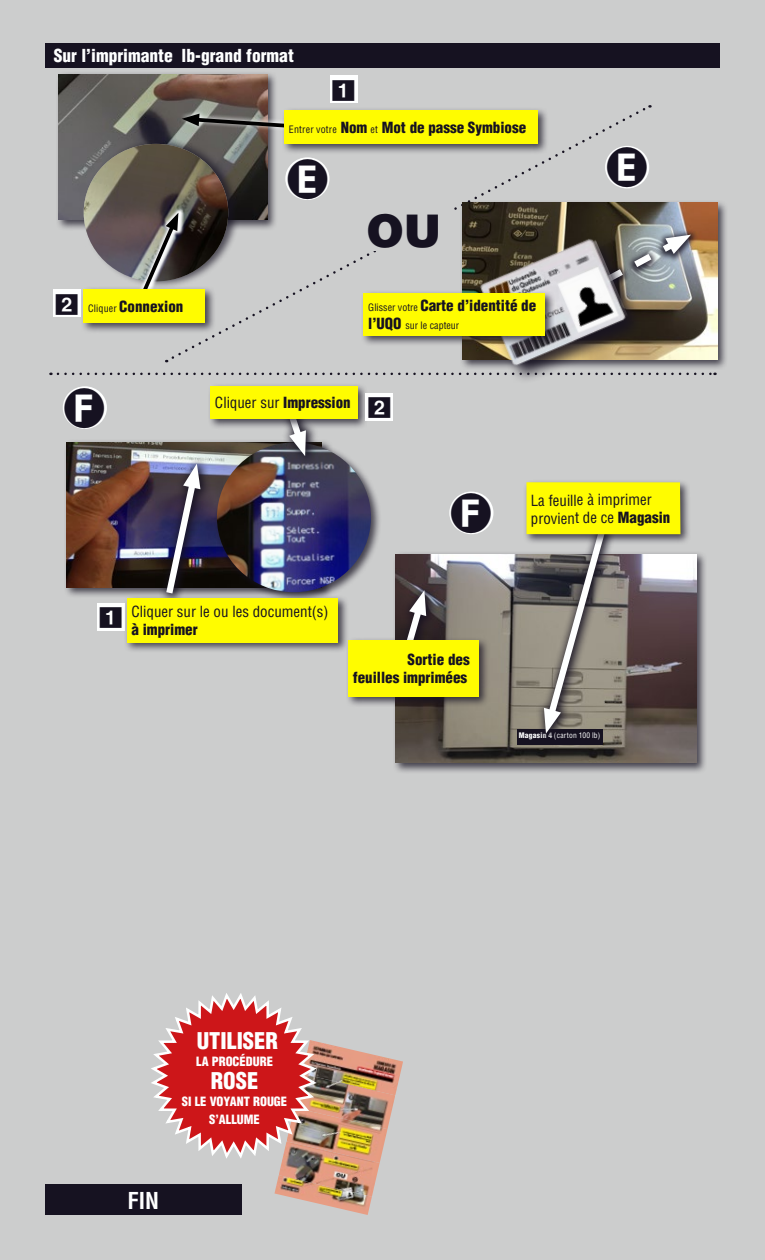
<style>
.page{position:relative;width:765px;height:1260px;background:#cccdcd}
.page>*{position:absolute;margin:0;border:0;box-sizing:border-box;transform-origin:0 0}
.t1{font:45px "Format Pi One SSK";color:#161221}
.t2{font:900 45px "Helvetica";color:#161221}
.t3{font:24px "Format Pi One SSK";color:#161221}
.t4{font:700 condensed 22.75px "Helvetica";color:#feffff}
.t5{font:900 condensed 22.5px "Helvetica";color:#feffff}
.t6{font:900 condensed 17.5px "Helvetica";color:#feffff}
.t7{font:900 condensed 15px/18px "Helvetica";color:#161221;text-align:right}
.t8{font:condensed 15px/18.1px "Helvetica";color:#161221}
.t9{font:900 condensed 12.5px/17.5px "Helvetica";color:#feffff;text-align:center}
.t10{font:condensed 10px "Helvetica";color:#161221}
.t11{font:condensed 7.5px "Helvetica";letter-spacing:.025em;color:#feffff}
.s1{font-weight:400;font-size:10px}
.s2{font-weight:900;font-size:15px}
.s3{font-weight:900}
.s4{font-family:"Format Pi One SSK";font-stretch:normal;font-size:24px}
</style>
<div class="page">
<div style="left:392px;top:551px;width:315px;height:222px;background:#161221;opacity:.75"></div>
<img style="left:395px;top:554px;width:301px;height:209px">
<div style="left:45px;top:1184px;width:196px;height:31px;background:#161221"></div>
<svg style="left:394px;top:580px;width:44px;height:56px;background:#595154"></svg>
<div style="left:517px;top:730px;width:86px;height:15px;background:#161221"></div>
<div style="left:523px;top:480px;width:169px;height:65px;background:#161221;opacity:.75"></div>
<svg style="left:526px;top:482px;width:154px;height:262px;background:#97905c"></svg>
<div style="left:345px;top:636px;width:145px;height:72px;background:#161221;opacity:.75"></div>
<div style="left:348px;top:640px;width:131px;height:56px;background:#fffc00"></div>
<div style="left:330px;top:75px;width:27px;height:28px;background:#feffff"></div>
<div style="left:53px;top:289px;width:28px;height:28px;background:#feffff"></div>
<div style="left:56px;top:71px;width:222px;height:160px;background:#161221;opacity:.75"></div>
<img style="left:58px;top:74px;width:209px;height:146px">
<div style="left:82px;top:137px;width:159px;height:152px;background:#161221;opacity:.69"></div>
<img style="left:84px;top:144px;width:85px;height:137px">
<svg style="left:123px;top:207px;width:46px;height:79px;background:#746e6f"></svg>
<div style="left:81px;top:286px;width:136px;height:48px;background:#161221;opacity:.75"></div>
<div style="left:84px;top:289px;width:121px;height:34px;background:#fffc00"></div>
<svg style="left:169px;top:105px;width:480px;height:254px"></svg>
<svg style="left:177px;top:99px;width:137px;height:46px;background:#76736e"></svg>
<div style="left:354px;top:211px;width:100px;height:40px;background:#cccdcd"></div>
<div style="left:45px;top:43px;width:675px;height:25px;background:#161221"></div>
<div style="left:281px;top:107px;width:268px;height:48px;background:#161221;opacity:.75"></div>
<div style="left:284px;top:110px;width:254px;height:34px;background:#fffc00"></div>
<div style="left:460px;top:199px;width:269px;height:171px;background:#161221;opacity:.75"></div>
<img style="left:463px;top:203px;width:255px;height:156px">
<img style="left:590px;top:221px;width:117px;height:71px">
<div style="left:478px;top:236px;width:168px;height:149px;background:#161221;opacity:.88"></div>
<img style="left:478px;top:235px;width:152px;height:134px">
<div style="left:361px;top:290px;width:195px;height:57px;background:#161221;opacity:.75"></div>
<div style="left:364px;top:293px;width:181px;height:43px;background:#fffc00"></div>
<img style="left:320px;top:1042px;width:83px;height:53px">
<img style="left:320px;top:1074px;width:75px;height:55px">
<img style="left:320px;top:1108px;width:67px;height:53px">
<img style="left:279px;top:1141px;width:101px;height:55px">
<img style="left:275px;top:1175px;width:97px;height:40px">
<svg style="left:151px;top:993px;width:169px;height:169px"></svg>
<div style="left:285px;top:157px;width:44px;height:43px;background:#feffff;border-radius:50%"></div>
<div style="left:605px;top:146px;width:44px;height:43px;background:#feffff;border-radius:50%"></div>
<div style="left:449px;top:492px;width:44px;height:42px;background:#feffff;border-radius:50%"></div>
<div style="left:63px;top:386px;width:44px;height:43px;background:#feffff;border-radius:50%"></div>
<svg style="left:58px;top:373px;width:658px;height:2px"></svg>
<div style="left:64px;top:439px;width:269px;height:160px;background:#161221;opacity:.75"></div>
<img style="left:67px;top:442px;width:147px;height:146px">
<div style="left:97px;top:603px;width:28px;height:28px;background:#feffff"></div>
<div style="left:214px;top:439px;width:168px;height:164px;background:#161221;opacity:.75"></div>
<img style="left:217px;top:442px;width:154px;height:150px">
<img style="left:151px;top:453px;width:63px;height:142px">
<div style="left:124px;top:595px;width:225px;height:58px;background:#161221;opacity:.75"></div>
<div style="left:127px;top:598px;width:211px;height:44px;background:#fffc00"></div>
<svg style="left:252px;top:430px;width:89px;height:40px"></svg>
<div style="left:208px;top:383px;width:161px;height:47px;background:#161221;opacity:.75"></div>
<div style="left:210px;top:386px;width:148px;height:33px;background:#fffc00"></div>
<div style="left:366px;top:393px;width:27px;height:28px;background:#feffff"></div>
<p class="t6" style="left:54px;top:45px;width:242px">Sur l’imprimante lb-grand format</p>
<h2 class="t3" style="left:332px;top:79px;width:25px">1</h2>
<p class="t7" style="left:289px;top:118px;width:239px"><span class="s1">Entrer votre</span> Nom <span class="s1">et</span> Mot de passe Symbiose</p>
<h1 class="t1" style="left:286px;top:159px;width:44px">E</h1>
<h1 class="t1" style="left:606px;top:147px;width:44px">E</h1>
<h2 class="t3" style="left:55px;top:294px;width:25px">2</h2>
<p class="t7" style="left:88px;top:297px;width:97px"><span class="s1">Cliquer</span> Connexion</p>
<h1 class="t1" style="left:63px;top:388px;width:44px">F</h1>
<h1 class="t2" style="left:366px;top:201px;width:76px">OU</h1>
<p class="t7" style="left:368px;top:297px;width:170px"><span class="s1">Glisser votre</span> Carte d’identité de</p>
<p class="t10" style="left:368px;top:319px;width:92px"><span class="s2">l’UQO</span> sur le capteur</p>
<p class="t8" style="left:215px;top:394px;width:178px">Cliquer sur <span class="s3">Impression</span> <span class="s4">2</span></p>
<h1 class="t1" style="left:450px;top:493px;width:44px">F</h1>
<p class="t8" style="left:531px;top:491px;width:141px">La feuille à imprimer provient de ce <span class="s3">Magasin</span></p>
<p class="t8" style="left:132px;top:603px;width:199px;text-indent:-32px"><span class="s4">1</span> Cliquer sur le ou les document(s) <span class="s3">à imprimer</span></p>
<p class="t7" style="left:353px;top:650px;width:119px">Sortie des<br>feuilles imprimées</p>
<p class="t11" style="left:519px;top:731px;width:83px"><span class="s3">Magasin 4</span> (carton 100 lb)</p>
<h3 class="t5" style="left:197px;top:1026px;width:83px">UTILISER</h3>
<p class="t9" style="left:196px;top:1053px;width:78px">LA PROCÉDURE</p>
<h3 class="t5" style="left:211px;top:1066px;width:49px">ROSE</h3>
<p class="t9" style="left:182px;top:1093px;width:107px">SI LE VOYANT ROUGE<br>S’ALLUME</p>
<h3 class="t4" style="left:127px;top:1186px;width:33px">FIN</h3>
</div>
